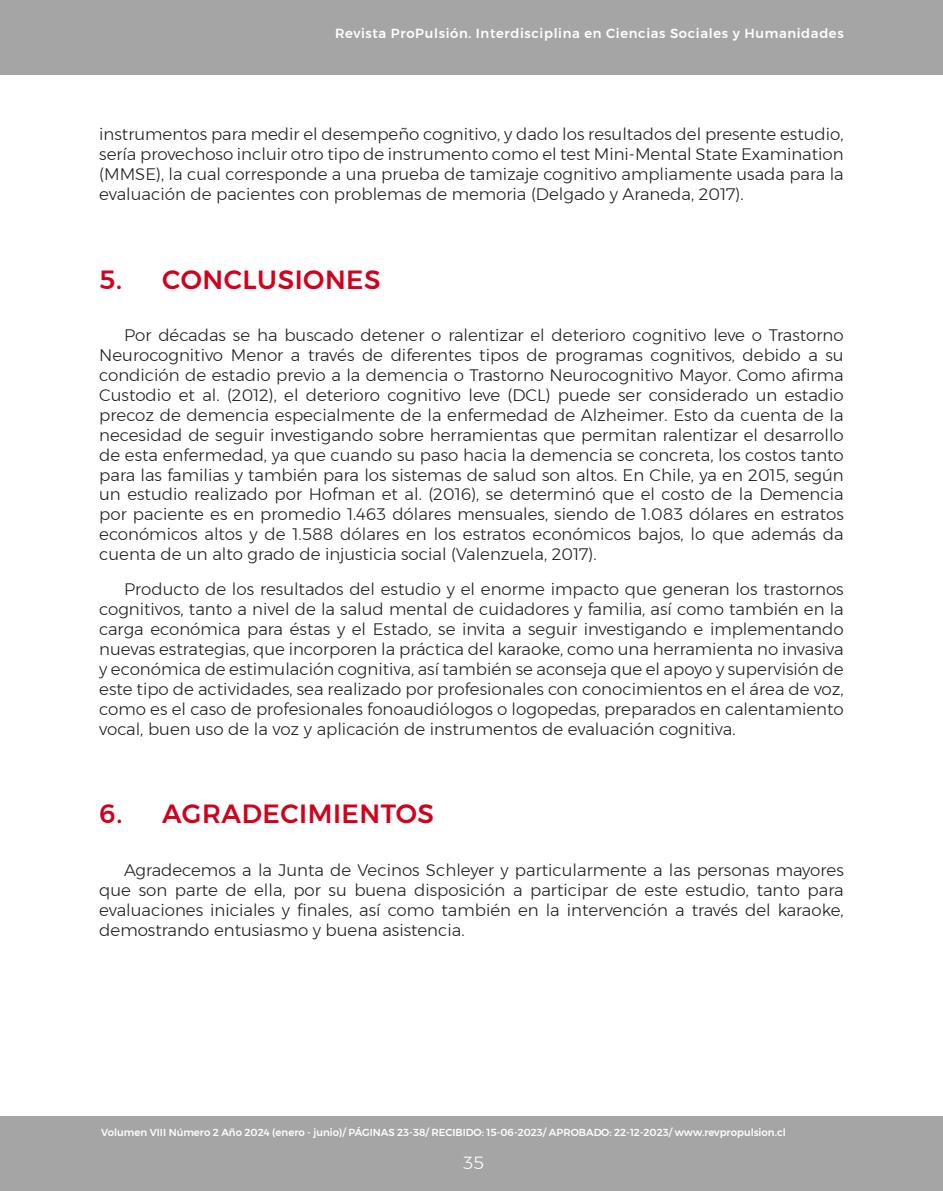
<style>
.page{position:relative;width:943px;height:1191px;background:#fff}
.page>*{position:absolute;margin:0;border:0;box-sizing:border-box;transform-origin:0 0}
._06_titulos_en_rojo{font:500 26.25px "Montserrat";letter-spacing:.02em;color:#d1021c}
.t1{font:300 17.5px "Montserrat";color:#fff}
._07_parrafo_texto_articulo{font:300 16.62px/19.9px "Montserrat";color:#231f20;text-align:justify}
.t2{font:500 13.12px "Montserrat";letter-spacing:.05em;color:#fff}
.t3{font:500 10.15px "Montserrat";color:#fff}
</style>
<div class="page">
<div style="left:0;top:1116px;width:943px;height:75px;background:#a5a5a5"></div>
<div style="left:0;top:0;width:943px;height:74px;background:#a5a5a5"></div>
<p class="t2" style="left:335px;top:23px;width:510px">Revista ProPulsión. Interdisciplina en Ciencias Sociales y Humanidades</p>
<p class="_07_parrafo_texto_articulo" style="left:99px;top:124px;width:746px">instrumentos para medir el desempeño cognitivo, y dado los resultados del presente estudio, sería provechoso incluir otro tipo de instrumento como el test Mini-Mental State Examination (MMSE), la cual corresponde a una prueba de tamizaje cognitivo ampliamente usada para la evaluación de pacientes con problemas de memoria (Delgado y Araneda, 2017).</p>
<p class="_06_titulos_en_rojo" style="left:99px;top:259px;width:283px">5. CONCLUSIONES</p>
<p class="_07_parrafo_texto_articulo" style="left:99px;top:325px;width:746px;text-indent:25px">Por décadas se ha buscado detener o ralentizar el deterioro cognitivo leve o Trastorno Neurocognitivo Menor a través de diferentes tipos de programas cognitivos, debido a su condición de estadio previo a la demencia o Trastorno Neurocognitivo Mayor. Como afirma Custodio et al. (2012), el deterioro cognitivo leve (DCL) puede ser considerado un estadio precoz de demencia especialmente de la enfermedad de Alzheimer. Esto da cuenta de la necesidad de seguir investigando sobre herramientas que permitan ralentizar el desarrollo de esta enfermedad, ya que cuando su paso hacia la demencia se concreta, los costos tanto para las familias y también para los sistemas de salud son altos. En Chile, ya en 2015, según un estudio realizado por Hofman et al. (2016), se determinó que el costo de la Demencia por paciente es en promedio 1.463 dólares mensuales, siendo de 1.083 dólares en estratos económicos altos y de 1.588 dólares en los estratos económicos bajos, lo que además da cuenta de un alto grado de injusticia social (Valenzuela, 2017).</p>
<p class="_07_parrafo_texto_articulo" style="left:99px;top:579px;width:746px;text-indent:25px">Producto de los resultados del estudio y el enorme impacto que generan los trastornos cognitivos, tanto a nivel de la salud mental de cuidadores y familia, así como también en la carga económica para éstas y el Estado, se invita a seguir investigando e implementando nuevas estrategias, que incorporen la práctica del karaoke, como una herramienta no invasiva y económica de estimulación cognitiva, así también se aconseja que el apoyo y supervisión de este tipo de actividades, sea realizado por profesionales con conocimientos en el área de voz, como es el caso de profesionales fonoaudiólogos o logopedas, preparados en calentamiento vocal, buen uso de la voz y aplicación de instrumentos de evaluación cognitiva.</p>
<p class="_06_titulos_en_rojo" style="left:99px;top:793px;width:336px">6. AGRADECIMIENTOS</p>
<p class="_07_parrafo_texto_articulo" style="left:99px;top:859px;width:746px;text-indent:25px">Agradecemos a la Junta de Vecinos Schleyer y particularmente a las personas mayores que son parte de ella, por su buena disposición a participar de este estudio, tanto para evaluaciones iniciales y finales, así como también en la intervención a través del karaoke, demostrando entusiasmo y buena asistencia.</p>
<p class="t3" style="left:101px;top:1124px;width:686px">Volumen VIII Número 2 Año 2024 (enero - junio)/ PÁGINAS 23-38/ RECIBIDO: 15-06-2023/ APROBADO: 22-12-2023/ www.revpropulsion.cl</p>
<p class="t1" style="left:463px;top:1149px;width:22px">35</p>
</div>
